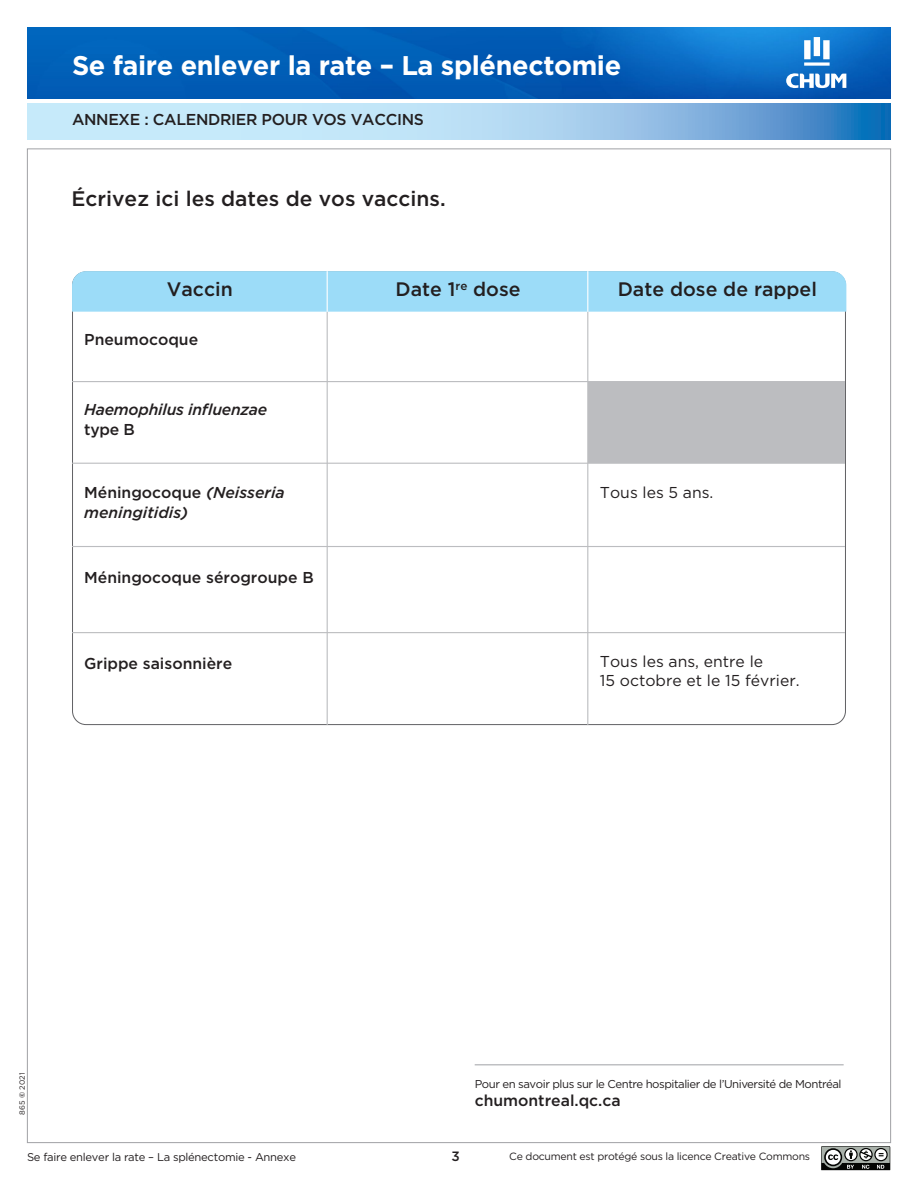
<style>
.page{position:relative;width:918px;height:1188px;background:#fff}
.page>*{position:absolute;margin:0;border:0;box-sizing:border-box;transform-origin:0 0}
.t1{font:700 27px "Gotham";letter-spacing:-.015em;color:#fff}
.t2{font:500 21px "Gotham";color:#231f20}
.t3{font:500 19.5px "Gotham";color:#231f20}
.t4{font:500 15.75px "Gotham";color:#231f20}
.t5{font:italic 500 15.75px/19.5px "Gotham";letter-spacing:-.015em;color:#231f20}
.t6{font:15.75px/19.5px "Gotham";color:#231f20}
.t7{font:500 15.75px "Gotham";letter-spacing:-.02em;color:#231f20}
.t8{font:500 13.5px "Gotham";color:#231f20}
.t9{font:11.4px "Gotham";letter-spacing:-.04em;color:#231f20}
.t10{font:11.25px "Gotham";letter-spacing:-.025em;color:#231f20}
.t11{font:10.5px "Gotham";letter-spacing:-.025em;color:#231f20}
.t12{font:7.5px "Gotham";color:#231f20}
.s1{font-style:normal}
.s2{font-weight:700}
</style>
<div class="page">
<svg style="left:821px;top:1146px;width:69px;height:24px;background:#757875"></svg>
<hr style="left:475px;top:1064px;width:369px;height:1px;background:#a0a1a5">
<img style="left:27px;top:27px;width:864px;height:72px">
<svg style="left:27px;top:104px;width:864px;height:36px;background:#a0cceb"></svg>
<svg style="left:804px;top:37px;width:26px;height:29px"></svg>
<svg style="left:786px;top:73px;width:60px;height:15px"></svg>
<hr style="left:327px;top:312px;width:1px;height:413px;background:#bcbdc0">
<hr style="left:587px;top:312px;width:1px;height:413px;background:#bcbdc0">
<div style="left:72px;top:271px;width:775px;height:41px;background:#9cdcf8"></div>
<hr style="left:327px;top:271px;width:1px;height:41px;background:#fff">
<hr style="left:587px;top:271px;width:1px;height:41px;background:#fff">
<hr style="left:72px;top:381px;width:773px;height:1px;background:#bcbdc0">
<hr style="left:72px;top:546px;width:773px;height:1px;background:#bcbdc0">
<hr style="left:72px;top:463px;width:773px;height:1px;background:#bcbdc0">
<hr style="left:72px;top:632px;width:773px;height:1px;background:#bcbdc0">
<div style="left:588px;top:382px;width:257px;height:81px;background:#bcbdc0"></div>
<h1 class="t1" style="left:72px;top:49px;width:551px">Se faire enlever la rate – La splénectomie</h1>
<p class="t7" style="left:72px;top:110px;width:353px">ANNEXE : CALENDRIER POUR VOS VACCINS</p>
<h2 class="t2" style="left:71px;top:186px;width:376px">Écrivez ici les dates de vos vaccins.</h2>
<p class="t3" style="left:167px;top:278px;width:68px">Vaccin</p>
<p class="t3" style="left:395px;top:278px;width:127px">Date 1<sup>re</sup> dose</p>
<p class="t3" style="left:618px;top:278px;width:201px">Date dose de rappel</p>
<p class="t4" style="left:84px;top:330px;width:116px">Pneumocoque</p>
<p class="t5" style="left:84px;top:400px;width:185px">Haemophilus influenzae</p>
<p class="t4" style="left:84px;top:420px;width:52px">type B</p>
<p class="t5" style="left:84px;top:483px;width:202px"><span class="s1">Méningocoque</span> (Neisseria meningitidis)</p>
<p class="t6" style="left:600px;top:483px;width:115px">Tous les 5 ans.</p>
<p class="t4" style="left:84px;top:568px;width:231px">Méningocoque sérogroupe B</p>
<p class="t4" style="left:84px;top:654px;width:150px">Grippe saisonnière</p>
<p class="t6" style="left:600px;top:651px;width:201px">Tous les ans, entre le<br>15 octobre et le 15 février.</p>
<p class="t12" style="left:18px;top:1115px;width:43px;rotate:-90deg">865 <span class="s2">©</span> 2021</p>
<p class="t10" style="left:27px;top:1150px;width:271px">Se faire enlever la rate – La splénectomie - Annexe</p>
<p class="t8" style="left:451px;top:1148px;width:10px">3</p>
<p class="t9" style="left:475px;top:1077px;width:368px">Pour en savoir plus sur le Centre hospitalier de l’Université de Montréal</p>
<p class="t4" style="left:475px;top:1091px;width:148px">chumontreal.qc.ca</p>
<p class="t11" style="left:509px;top:1150px;width:302px">Ce document est protégé sous la licence Creative Commons</p>
</div>
